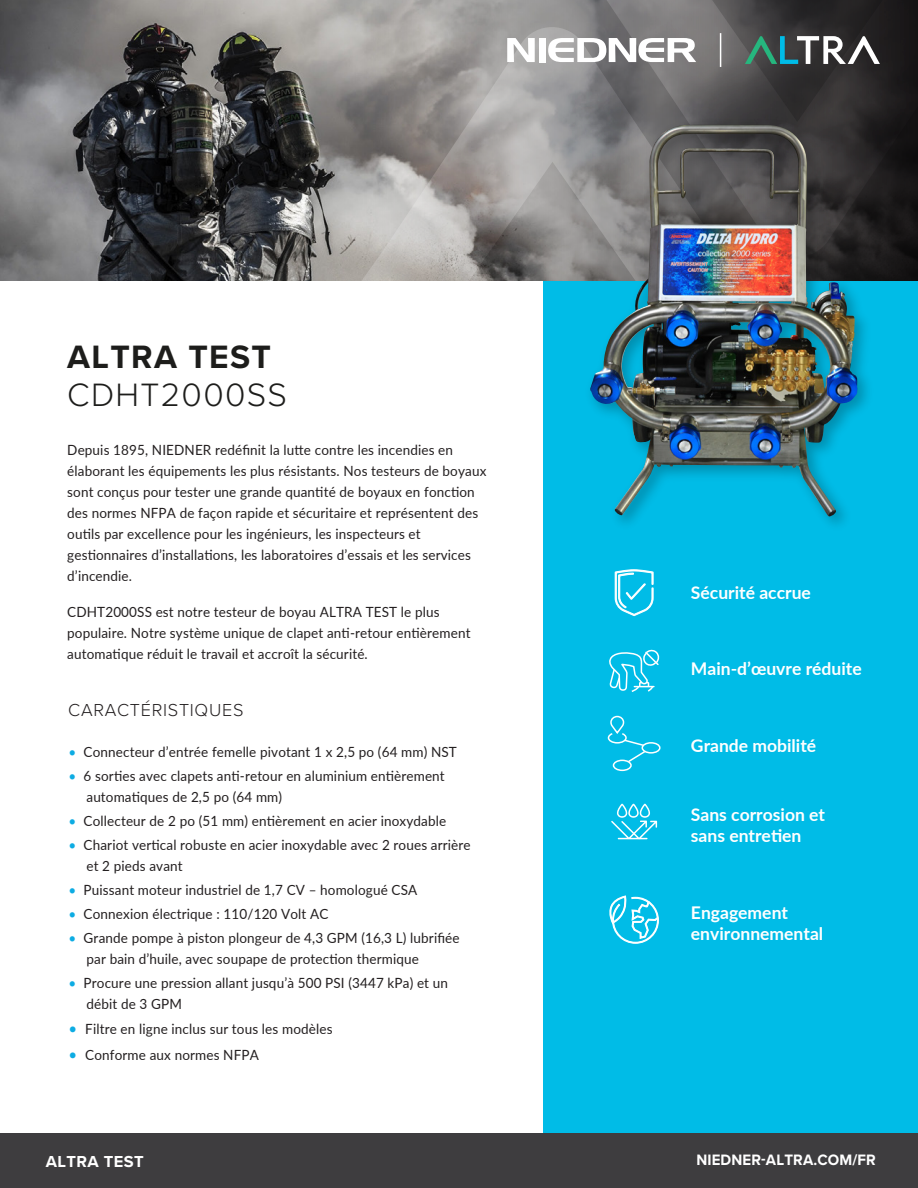
<style>
.page{position:relative;width:918px;height:1188px;background:#fff}
.page>*{position:absolute;margin:0;border:0;box-sizing:border-box;transform-origin:0 0}
.t1{font:300 33.6px "Proxima Nova";letter-spacing:.04em;color:#1d1d1b}
.t2{font:700 33.6px "Proxima Nova";letter-spacing:.04em;color:#1d1d1b}
.t3{font:300 18px "Proxima Nova";letter-spacing:.04em;color:#231f20}
.t4{font:700 17.55px/21px "Lato";color:#fff}
.t5{font:700 16.5px "Proxima Nova";letter-spacing:.025em;color:#fff}
.t6{font:700 15.6px "Proxima Nova";letter-spacing:.01em;color:#fff;scale:.96 1}
.t7{font:14.1px/21px "Lato";letter-spacing:.01em;color:#231f20;scale:.96 1}
.s1{color:#0dace3}
.s2{font-size:15.6px;color:#0dace3}
</style>
<div class="page">
<div style="left:543px;top:276px;width:375px;height:912px;background:#00bce7"></div>
<img style="left:0;top:0;width:361px;height:280px">
<svg style="left:361px;top:0;width:557px;height:280px;background:#8d8b8a"></svg>
<svg style="left:269px;top:22px;width:310px;height:258px;background:#928f8c"></svg>
<svg style="left:514px;top:0;width:404px;height:262px;background:#605e5f"></svg>
<div style="left:0;top:1134px;width:918px;height:54px;background:#3e3d3f"></div>
<svg style="left:507px;top:38px;width:28px;height:24px"></svg>
<div style="left:539px;top:38px;width:7px;height:24px;background:#fff"></div>
<svg style="left:548px;top:38px;width:148px;height:24px"></svg>
<hr style="left:720px;top:33px;width:1px;height:34px;background:#fff">
<svg style="left:745px;top:36px;width:135px;height:28px"></svg>
<img style="left:579px;top:114px;width:300px;height:411px">
<img style="left:590px;top:125px;width:268px;height:392px">
<svg style="left:609px;top:896px;width:50px;height:48px"></svg>
<svg style="left:609px;top:569px;width:51px;height:123px"></svg>
<div style="left:642px;top:742px;width:19px;height:12px;border:2px solid #fff;border-radius:50%"></div>
<div style="left:613px;top:760px;width:19px;height:11px;border:2px solid #fff;border-radius:50%"></div>
<svg style="left:607px;top:715px;width:40px;height:49px"></svg>
<svg style="left:611px;top:804px;width:46px;height:36px"></svg>
<h1 class="t2" style="left:67px;top:332px;width:205px">ALTRA TEST</h1>
<h1 class="t1" style="left:67px;top:370px;width:221px">CDHT2000SS</h1>
<p class="t7" style="left:67px;top:439px;width:438px">Depuis 1895, NIEDNER redéfinit la lutte contre les incendies en élaborant les équipements les plus résistants. Nos testeurs de boyaux sont conçus pour tester une grande quantité de boyaux en fonction des normes NFPA de façon rapide et sécuritaire et représentent des outils par excellence pour les ingénieurs, les inspecteurs et gestionnaires d’installations, les laboratoires d’essais et les services d’incendie.</p>
<p class="t7" style="left:67px;top:601px;width:422px">CDHT2000SS est notre testeur de boyau ALTRA TEST le plus populaire. Notre système unique de clapet anti-retour entièrement automatique réduit le travail et accroît la sécurité.</p>
<p class="t3" style="left:68px;top:697px;width:177px">CARACTÉRISTIQUES</p>
<p class="t7" style="left:68px;top:740px;width:406px"><span class="s1">•</span> Connecteur d’entrée femelle pivotant 1 x 2,5 po (64 mm) NST</p>
<p class="t7" style="left:86px;top:764px;width:375px;text-indent:-18px"><span class="s1">•</span> 6 sorties avec clapets anti-retour en aluminium entièrement automatiques de 2,5 po (64 mm)</p>
<p class="t7" style="left:68px;top:809px;width:395px"><span class="s1">•</span> Collecteur de 2 po (51 mm) entièrement en acier inoxydable</p>
<p class="t7" style="left:86px;top:833px;width:402px;text-indent:-18px"><span class="s1">•</span> Chariot vertical robuste en acier inoxydable avec 2 roues arrière et 2 pieds avant</p>
<p class="t7" style="left:68px;top:878px;width:365px"><span class="s1">•</span> Puissant moteur industriel de 1,7 CV – homologué CSA</p>
<p class="t7" style="left:68px;top:902px;width:272px"><span class="s1">•</span> Connexion électrique : 110/120 Volt AC</p>
<p class="t7" style="left:86px;top:926px;width:390px;text-indent:-18px"><span class="s1">•</span> Grande pompe à piston plongeur de 4,3 GPM (16,3 L) lubrifiée par bain d’huile, avec soupape de protection thermique</p>
<p class="t7" style="left:86px;top:971px;width:378px;text-indent:-18px"><span class="s1">•</span> Procure une pression allant jusqu’à 500 PSI (3447 kPa) et un débit de 3 GPM</p>
<p class="t7" style="left:68px;top:1018px;width:277px"><span class="s2">•</span> Filtre en ligne inclus sur tous les modèles</p>
<p class="t7" style="left:68px;top:1043px;width:200px"><span class="s2">•</span> Conforme aux normes NFPA</p>
<p class="t4" style="left:691px;top:581px;width:121px">Sécurité accrue</p>
<p class="t4" style="left:691px;top:658px;width:172px">Main-d’œuvre réduite</p>
<p class="t4" style="left:691px;top:734px;width:127px">Grande mobilité</p>
<p class="t4" style="left:691px;top:803px;width:136px">Sans corrosion et sans entretien</p>
<p class="t4" style="left:691px;top:901px;width:134px">Engagement environnemental</p>
<p class="t5" style="left:46px;top:1149px;width:100px">ALTRA TEST</p>
<p class="t6" style="left:696px;top:1148px;width:189px">NIEDNER-ALTRA.COM/FR</p>
</div>
